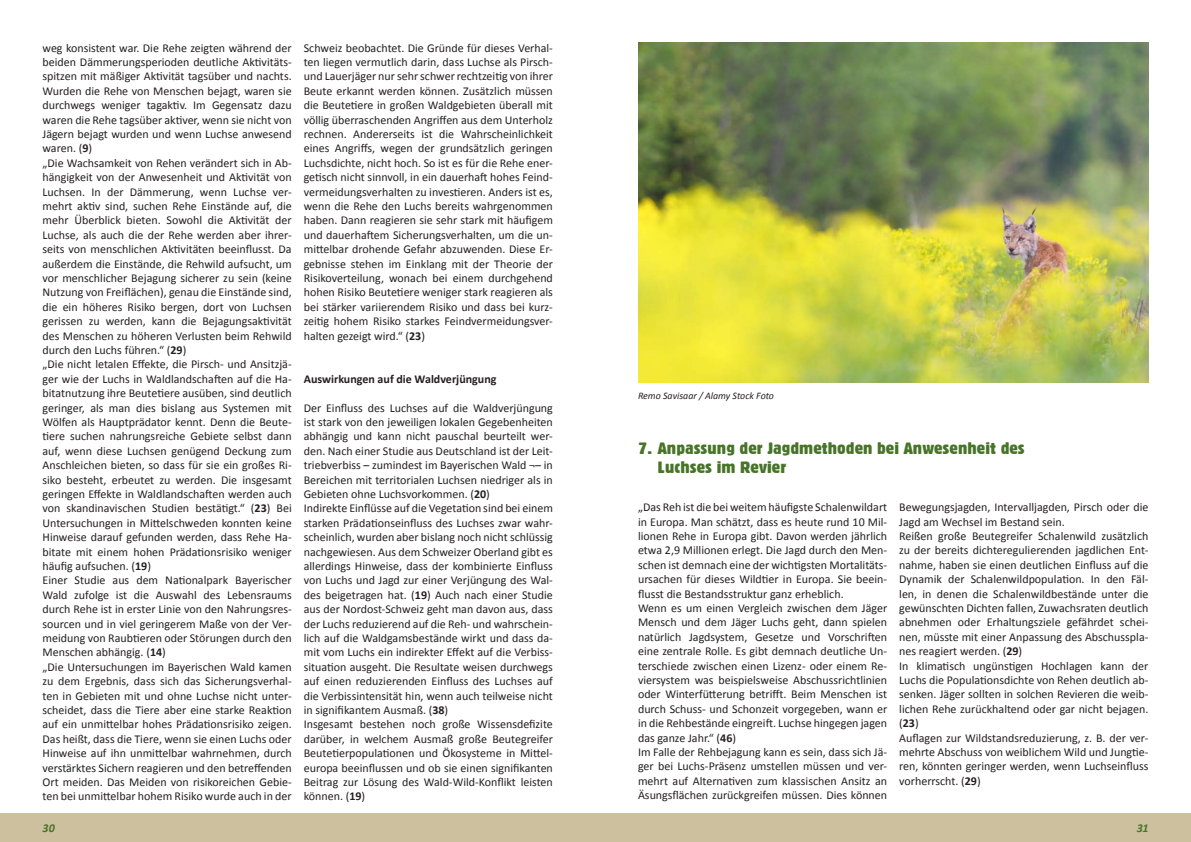
<style>
.page{position:relative;width:1191px;height:842px;background:#fff}
.page>*{position:absolute;margin:0;border:0;box-sizing:border-box;transform-origin:0 0}
.t1{font:16px/19.2px "Gothic 821 Condensed BT";color:#48742a;scale:1.3 1}
.t2{font:12px/14.4px "Calibri";color:#231f20}
.t3{font:700 12px "Calibri";color:#231f20}
.t4{font:italic 700 12px "Calibri";color:#48742a}
.t5{font:italic 10px "Calibri";color:#231f20}
.s1{font-weight:700}
</style>
<div class="page">
<div style="left:0;top:814px;width:420px;height:28px;background:#cdc09f"></div>
<div style="left:346px;top:814px;width:249px;height:28px;background:#cdc09f"></div>
<div style="left:595px;top:814px;width:596px;height:28px;background:#cdc09f"></div>
<img style="left:638px;top:43px;width:510px;height:340px">
<p class="t2" style="left:43px;top:40px;width:251px">weg konsistent war. Die Rehe zeigten während der beiden Dämmerungsperioden deutliche Aktivitäts&shy;spitzen mit mäßiger Aktivität tagsüber und nachts.<br>Wurden die Rehe von Menschen bejagt, waren sie durchwegs weniger tagaktiv. Im Gegensatz dazu waren die Rehe tagsüber aktiver, wenn sie nicht von Jägern bejagt wurden und wenn Luchse anwesend waren. (<span class="s1">9</span>)<br>„Die Wachsamkeit von Rehen verändert sich in Ab&shy;hängigkeit von der Anwesenheit und Aktivität von Luchsen. In der Dämmerung, wenn Luchse ver&shy;mehrt aktiv sind, suchen Rehe Einstände auf, die mehr Überblick bieten. Sowohl die Aktivität der Luchse, als auch die der Rehe werden aber ihrer&shy;seits von menschlichen Aktivitäten beeinflusst. Da außerdem die Einstände, die Rehwild aufsucht, um vor menschlicher Bejagung sicherer zu sein (keine Nutzung von Freiflächen), genau die Einstände sind, die ein höheres Risiko bergen, dort von Luchsen gerissen zu werden, kann die Bejagungsaktivität des Menschen zu höheren Verlusten beim Rehwild durch den Luchs führen.“ (<span class="s1">29</span>)<br>„Die nicht letalen Effekte, die Pirsch- und Ansitzjä&shy;ger wie der Luchs in Waldlandschaften auf die Ha&shy;bitatnutzung ihre Beutetiere ausü ben, sind deutlich geringer, als man dies bislang aus Systemen mit Wölfen als Hauptprädator kennt. Denn die Beute&shy;tiere suchen nahrungsreiche Gebiete selbst dann auf, wenn diese Luchsen genügend Deckung zum Anschleichen bieten, so dass fü r sie ein großes Ri&shy;siko besteht, erbeutet zu werden. Die insgesamt geringen Effekte in Waldlandschaften werden auch von skandinavischen Studien bestätigt.“ (<span class="s1">23</span>) Bei Untersuchungen in Mittelschweden konnten keine Hinweise darauf gefunden werden, dass Rehe Ha&shy;bitate mit einem hohen Prädationsrisiko weniger häufig aufsuchen. (<span class="s1">19</span>)<br>Einer Studie aus dem Nationalpark Bayerischer Wald zufolge ist die Auswahl des Lebensraums durch Rehe ist in erster Linie von den Nahrungsres&shy;sourcen und in viel geringerem Maße von der Ver&shy;meidung von Raubtieren oder Störungen durch den Menschen abhängig. (<span class="s1">14</span>)<br>„Die Untersuchungen im Bayerischen Wald kamen zu dem Ergebnis, dass sich das Sicherungsverhal&shy;ten in Gebieten mit und ohne Luchse nicht unter&shy;scheidet, dass die Tiere aber eine starke Reaktion auf ein unmittelbar hohes Prädationsrisiko zeigen.<br>Das heißt, dass die Tiere, wenn sie einen Luchs oder Hinweise auf ihn unmittelbar wahrnehmen, durch verstärktes Sichern reagieren und den betreffenden Ort meiden. Das Meiden von risikoreichen Gebie&shy;ten bei unmittelbar hohem Risiko wurde auch in der</p>
<p class="t2" style="left:304px;top:40px;width:251px;text-align:justify">Schweiz beobachtet. Die Grü nde fü r dieses Verhal&shy;ten liegen vermutlich darin, dass Luchse als Pirsch&shy;und Lauerjäger nur sehr schwer rechtzeitig von ihrer Beute erkannt werden können. Zusätzlich müssen die Beutetiere in großen Waldgebieten ü berall mit völlig ü berraschenden Angriffen aus dem Unterholz rechnen. Andererseits ist die Wahrscheinlichkeit eines Angriffs, wegen der grundsätzlich geringen Luchsdichte, nicht hoch. So ist es fü r die Rehe ener&shy;getisch nicht sinnvoll, in ein dauerhaft hohes Feind&shy;vermeidungsverhalten zu investieren. Anders ist es, wenn die Rehe den Luchs bereits wahrgenommen haben. Dann reagieren sie sehr stark mit häufigem und dauerhaftem Sicherungsverhalten, um die un&shy;mittelbar drohende Gefahr abzuwenden. Diese Er&shy;gebnisse stehen im Einklang mit der Theorie der Risikoverteilung, wonach bei einem durchgehend hohen Risiko Beutetiere weniger stark reagieren als bei stärker variierendem Risiko und dass bei kurz&shy;zeitig hohem Risiko starkes Feindvermeidungsver&shy;halten gezeigt wird.“ (<span class="s1">23</span>)</p>
<p class="t3" style="left:304px;top:371px;width:194px">Auswirkungen auf die Waldverjüngung</p>
<p class="t2" style="left:304px;top:400px;width:251px">Der Einfluss des Luchses auf die Waldverjüngung ist stark von den jeweiligen lokalen Gegebenheiten abhängig und kann nicht pauschal beurteilt wer&shy;den. Nach einer Studie aus Deutschland ist der Leit&shy;triebverbiss – zumindest im Bayerischen Wald ¬– in Bereichen mit territorialen Luchsen niedriger als in Gebieten ohne Luchsvorkommen. (<span class="s1">20</span>)<br>Indirekte Einflüsse auf die Vegetation sind bei einem starken Prädationseinfluss des Luchses zwar wahr&shy;scheinlich, wurden aber bislang noch nicht schlüssig nachgewiesen. Aus dem Schweizer Oberland gibt es allerdings Hinweise, dass der kombinierte Einfluss von Luchs und Jagd zur einer Verjü ngung des Wal&shy;des beigetragen hat. (<span class="s1">19</span>) Auch nach einer Studie aus der Nordost-Schweiz geht man davon aus, dass der Luchs reduzierend auf die Reh- und wahrschein&shy;lich auf die Waldgamsbestände wirkt und dass da&shy;mit vom Luchs ein indirekter Effekt auf die Verbiss&shy;situation ausgeht. Die Resultate weisen durchwegs auf einen reduzierenden Einfluss des Luchses auf die Verbissintensität hin, wenn auch teilweise nicht in signifikantem Ausmaß. (<span class="s1">38</span>)<br>Insgesamt bestehen noch große Wissensdefizite darü ber, in welchem Ausmaß große Beutegreifer Beutetierpopulationen und Ökosysteme in Mittel&shy;europa beeinflussen und ob sie einen signifikanten Beitrag zur Lösung des Wald-Wild-Konflikt leisten können. (<span class="s1">19</span>)</p>
<p class="t5" style="left:638px;top:389px;width:137px">Remo Savisaar / Alamy Stock Foto</p>
<h1 class="t1" style="left:658px;top:439px;width:284px;text-indent:-20px">7. Anpassung der Jagdmethoden bei Anwesenheit des<br>Luchses im Revier</h1>
<p class="t2" style="left:899px;top:499px;width:251px">Bewegungsjagden, Intervalljagden, Pirsch oder die Jagd am Wechsel im Bestand sein.<br>Reißen große Beutegreifer Schalenwild zusätzlich zu der bereits dichteregulierenden jagdlichen Ent&shy;nahme, haben sie einen deutlichen Einfluss auf die Dynamik der Schalenwildpopulation. In den Fäl&shy;len, in denen die Schalenwildbestände unter die gewü nschten Dichten fallen, Zuwachsraten deutlich abnehmen oder Erhaltungsziele gefährdet schei&shy;nen, müsste mit einer Anpassung des Abschusspla&shy;nes reagiert werden. (<span class="s1">29</span>)<br>In klimatisch ungü nstigen Hochlagen kann der Luchs die Populationsdichte von Rehen deutlich ab&shy;senken. Jäger sollten in solchen Revieren die weib&shy;lichen Rehe zurückhaltend oder gar nicht bejagen. (<span class="s1">23</span>)<br>Auflagen zur Wildstandsreduzierung, z. B. der ver&shy;mehrte Abschuss von weiblichem Wild und Jungtie&shy;ren, könnten geringer werden, wenn Luchseinfluss vorherrscht. (<span class="s1">29</span>)</p>
<p class="t2" style="left:638px;top:499px;width:251px">„Das Reh ist die bei weitem häufigste Schalenwildart in Europa. Man schätzt, dass es heute rund 10 Mil&shy;lionen Rehe in Europa gibt. Davon werden jährlich etwa 2,9 Millionen erlegt. Die Jagd durch den Men&shy;schen ist demnach eine der wichtigsten Mortalitäts&shy;ursachen für dieses Wildtier in Europa. Sie beein&shy;flusst die Bestandsstruktur ganz erheblich.<br>Wenn es um einen Vergleich zwischen dem Jäger Mensch und dem Jäger Luchs geht, dann spielen natürlich Jagdsystem, Gesetze und Vorschriften eine zentrale Rolle. Es gibt demnach deutliche Un&shy;terschiede zwischen einen Lizenz- oder einem Re&shy;viersystem was beispielsweise Abschussrichtlinien oder Winterfütterung betrifft. Beim Menschen ist durch Schuss- und Schonzeit vorgegeben, wann er in die Rehbestände eingreift. Luchse hingegen jagen das ganze Jahr.“ (<span class="s1">46</span>)<br>Im Falle der Rehbejagung kann es sein, dass sich Jä&shy;ger bei Luchs-Präsenz umstellen müssen und ver&shy;mehrt auf Alternativen zum klassischen Ansitz an Äsungsflächen zurückgreifen müssen. Dies können</p>
<p class="t4" style="left:43px;top:820px;width:14px">30</p>
<p class="t4" style="left:1136px;top:820px;width:13px">31</p>
</div>
